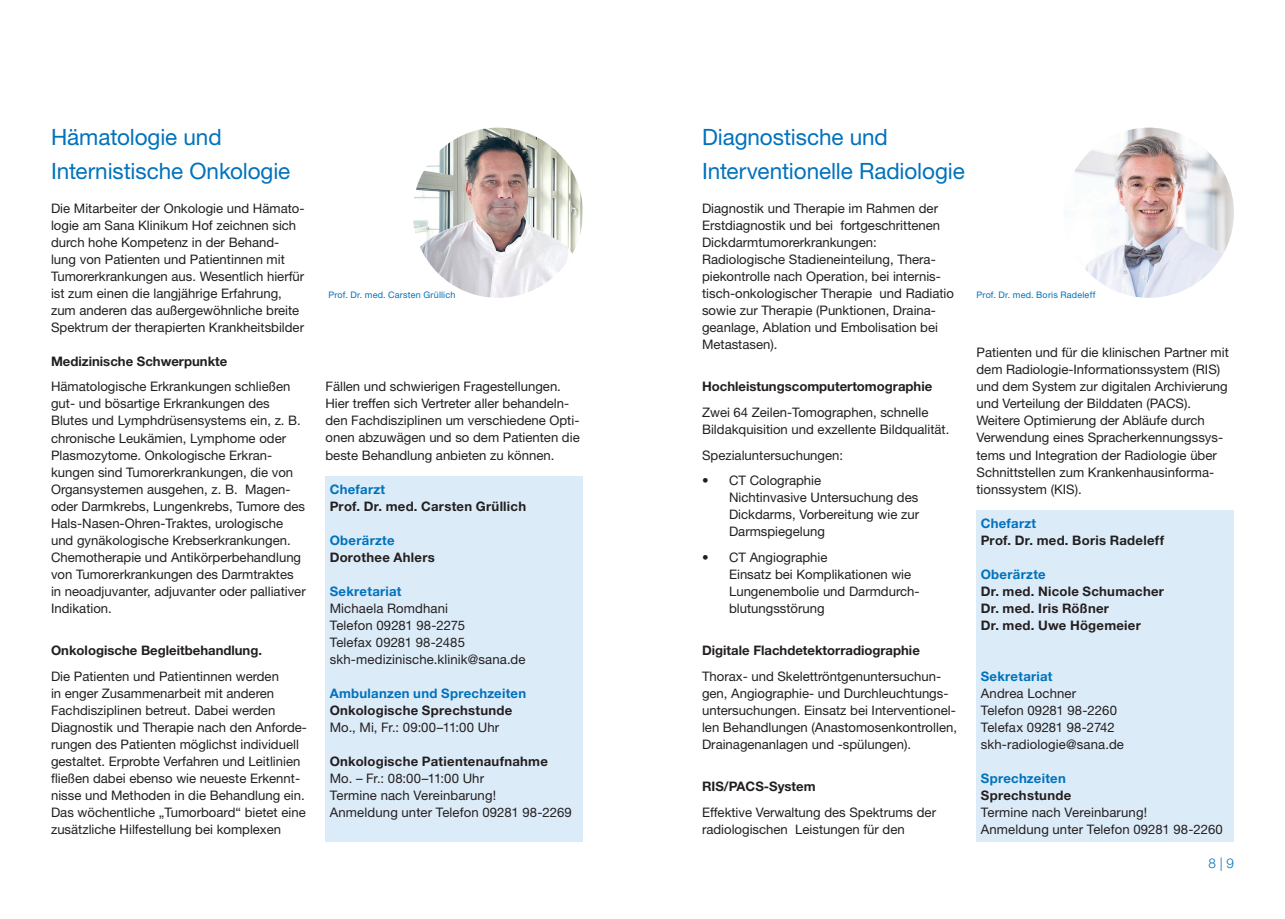
<style>
.page{position:relative;width:1285px;height:919px;background:#fff}
.page>*{position:absolute;margin:0;border:0;box-sizing:border-box;transform-origin:0 0}
.t1{font:22.5px/34px "Helvetica Neue LT Pro";letter-spacing:-.005em;color:#0072bc}
.t2{font:300 13.5px "Helvetica Neue LT Pro";color:#0072bc}
.t3{font:13.2px/17px "Helvetica Neue LT Pro";color:#231f20}
.t4{font:700 13.2px/17px "Helvetica Neue LT Pro";letter-spacing:.015em;color:#231f20}
.t5{font:700 13.2px "Helvetica Neue LT Pro";letter-spacing:.02em;color:#0072bc}
.t6{font:9px "Helvetica Neue LT Pro";letter-spacing:.02em;color:#0072bc}
</style>
<div class="page">
<img style="left:412px;top:128px;width:171px;height:170px;border-radius:85px">
<div style="left:325px;top:476px;width:258px;height:366px;background:#dcebf8"></div>
<img style="left:1063px;top:128px;width:170px;height:170px;border-radius:85px">
<div style="left:976px;top:510px;width:257px;height:332px;background:#dcebf8"></div>
<h1 class="t1" style="left:51px;top:119px;width:241px">Hämatologie und<br>Internistische Onkologie</h1>
<p class="t3" style="left:51px;top:199px;width:255px">Die Mitarbeiter der Onkologie und Hämato&shy;logie am Sana Klinikum Hof zeichnen sich durch hohe Kompetenz in der Behand&shy;lung von Patienten und Patientinnen mit Tumorerkrankungen aus. Wesentlich hierfür ist zum einen die langjährige Erfahrung, zum anderen das außergewöhnliche breite Spektrum der therapierten Krankheitsbilder</p>
<p class="t4" style="left:51px;top:352px;width:178px">Medizinische Schwerpunkte</p>
<p class="t3" style="left:51px;top:378px;width:256px">Hämatologische Erkrankungen schließen gut- und bösartige Erkrankungen des Blutes und Lymphdrüsensystems ein, z. B. chronische Leukämien, Lymphome oder Plasmozytome. Onkologische Erkran&shy;kungen sind Tumorerkrankungen, die von Organsystemen ausgehen, z. B. Magen&shy;oder Darmkrebs, Lungenkrebs, Tumore des Hals-Nasen-Ohren-Traktes, urologische und gynäkologische Krebserkrankungen.<br>Chemotherapie und Antikörperbehandlung von Tumorerkrankungen des Darmtraktes in neoadjuvanter, adjuvanter oder palliativer Indikation.</p>
<p class="t4" style="left:51px;top:641px;width:212px">Onkologische Begleitbehandlung.</p>
<p class="t3" style="left:51px;top:667px;width:257px">Die Patienten und Patientinnen werden<br>in enger Zusammenarbeit mit anderen Fachdisziplinen betreut. Dabei werden Diagnostik und Therapie nach den Anforde&shy;rungen des Patienten möglichst individuell gestaltet. Erprobte Verfahren und Leitlinien fließen dabei ebenso wie neueste Erkennt&shy;nisse und Methoden in die Behandlung ein.<br>Das wöchentliche „Tumorboard“ bietet eine zusätzliche Hilfestellung bei komplexen</p>
<h1 class="t1" style="left:702px;top:119px;width:264px">Diagnostische und<br>Interventionelle Radiologie</h1>
<p class="t3" style="left:702px;top:199px;width:253px">Diagnostik und Therapie im Rahmen der Erstdiagnostik und bei fortgeschrittenen Dickdarmtumorerkrankungen:<br>Radiologische Stadieneinteilung, Thera&shy;piekontrolle nach Operation, bei internis&shy;tisch-onkologischer Therapie und Radiatio sowie zur Therapie (Punktionen, Draina&shy;geanlage, Ablation und Embolisation bei Metastasen).</p>
<p class="t4" style="left:702px;top:378px;width:232px">Hochleistungscomputertomographie</p>
<p class="t3" style="left:702px;top:403px;width:249px">Zwei 64 Zeilen-Tomographen, schnelle<br>Bildakquisition und exzellente Bildqualität.</p>
<p class="t3" style="left:702px;top:446px;width:142px">Spezialuntersuchungen:</p>
<p class="t3" style="left:729px;top:471px;width:191px;text-indent:-27px">• CT Colographie<br>Nichtinvasive Untersuchung des<br>Dickdarms, Vorbereitung wie zur<br>Darmspiegelung</p>
<p class="t3" style="left:729px;top:548px;width:192px;text-indent:-27px">• CT Angiographie<br>Einsatz bei Komplikationen wie<br>Lungenembolie und Darmdurch&shy;blutungsstörung</p>
<p class="t4" style="left:702px;top:641px;width:219px">Digitale Flachdetektorradiographie</p>
<p class="t3" style="left:702px;top:667px;width:256px">Thorax- und Skelettröntgenuntersuchun&shy;gen, Angiographie- und Durchleuchtungs&shy;untersuchungen. Einsatz bei Interventionel&shy;len Behandlungen (Anastomosenkontrollen, Drainagenanlagen und -spülungen).</p>
<p class="t4" style="left:702px;top:778px;width:115px">RIS/PACS-System</p>
<p class="t3" style="left:702px;top:803px;width:235px">Effektive Verwaltung des Spektrums der radiologischen Leistungen für den</p>
<p class="t6" style="left:328px;top:289px;width:128px">Prof. Dr. med. Carsten Grüllich</p>
<p class="t6" style="left:976px;top:289px;width:120px">Prof. Dr. med. Boris Radeleff</p>
<p class="t3" style="left:976px;top:344px;width:254px">Patienten und für die klinischen Partner mit dem Radiologie-Informationssystem (RIS) und dem System zur digitalen Archivierung und Verteilung der Bilddaten (PACS).<br>Weitere Optimierung der Abläufe durch Verwendung eines Spracherkennungssys&shy;tems und Integration der Radiologie über Schnittstellen zum Krankenhausinforma&shy;tionssystem (KIS).</p>
<p class="t5" style="left:980px;top:514px;width:57px">Chefarzt</p>
<p class="t4" style="left:980px;top:531px;width:185px">Prof. Dr. med. Boris Radeleff</p>
<p class="t5" style="left:980px;top:565px;width:66px">Oberärzte</p>
<p class="t4" style="left:980px;top:582px;width:185px">Dr. med. Nicole Schumacher<br>Dr. med. Iris Rößner<br>Dr. med. Uwe Högemeier</p>
<p class="t5" style="left:980px;top:667px;width:73px">Sekretariat</p>
<p class="t3" style="left:980px;top:684px;width:145px">Andrea Lochner<br>Telefon 09281 98-2260<br>Telefax 09281 98-2742 skh-radiologie@sana.de</p>
<p class="t5" style="left:980px;top:770px;width:87px">Sprechzeiten</p>
<p class="t4" style="left:980px;top:786px;width:92px">Sprechstunde</p>
<p class="t3" style="left:980px;top:803px;width:244px">Termine nach Vereinbarung!<br>Anmeldung unter Telefon 09281 98-2260</p>
<p class="t3" style="left:325px;top:378px;width:256px">Fällen und schwierigen Fragestellungen.<br>Hier treffen sich Vertreter aller behandeln&shy;den Fachdisziplinen um verschiedene Opti&shy;onen abzuwägen und so dem Patienten die beste Behandlung anbieten zu können.</p>
<p class="t5" style="left:330px;top:480px;width:57px">Chefarzt</p>
<p class="t4" style="left:330px;top:497px;width:198px">Prof. Dr. med. Carsten Grüllich</p>
<p class="t5" style="left:330px;top:531px;width:66px">Oberärzte</p>
<p class="t4" style="left:330px;top:548px;width:107px">Dorothee Ahlers</p>
<p class="t5" style="left:330px;top:582px;width:73px">Sekretariat</p>
<p class="t3" style="left:330px;top:599px;width:197px">Michaela Romdhani<br>Telefon 09281 98-2275<br>Telefax 09281 98-2485 skh-medizinische.klinik@sana.de</p>
<p class="t5" style="left:330px;top:685px;width:198px">Ambulanzen und Sprechzeiten</p>
<p class="t4" style="left:330px;top:701px;width:184px">Onkologische Sprechstunde</p>
<p class="t3" style="left:330px;top:718px;width:171px">Mo., Mi, Fr.: 09:00–11:00 Uhr</p>
<p class="t4" style="left:330px;top:752px;width:220px">Onkologische Patientenaufnahme</p>
<p class="t3" style="left:330px;top:769px;width:243px">Mo. – Fr.: 08:00–11:00 Uhr<br>Termine nach Vereinbarung!<br>Anmeldung unter Telefon 09281 98-2269</p>
<p class="t2" style="left:1208px;top:854px;width:27px">8 | 9</p>
</div>
